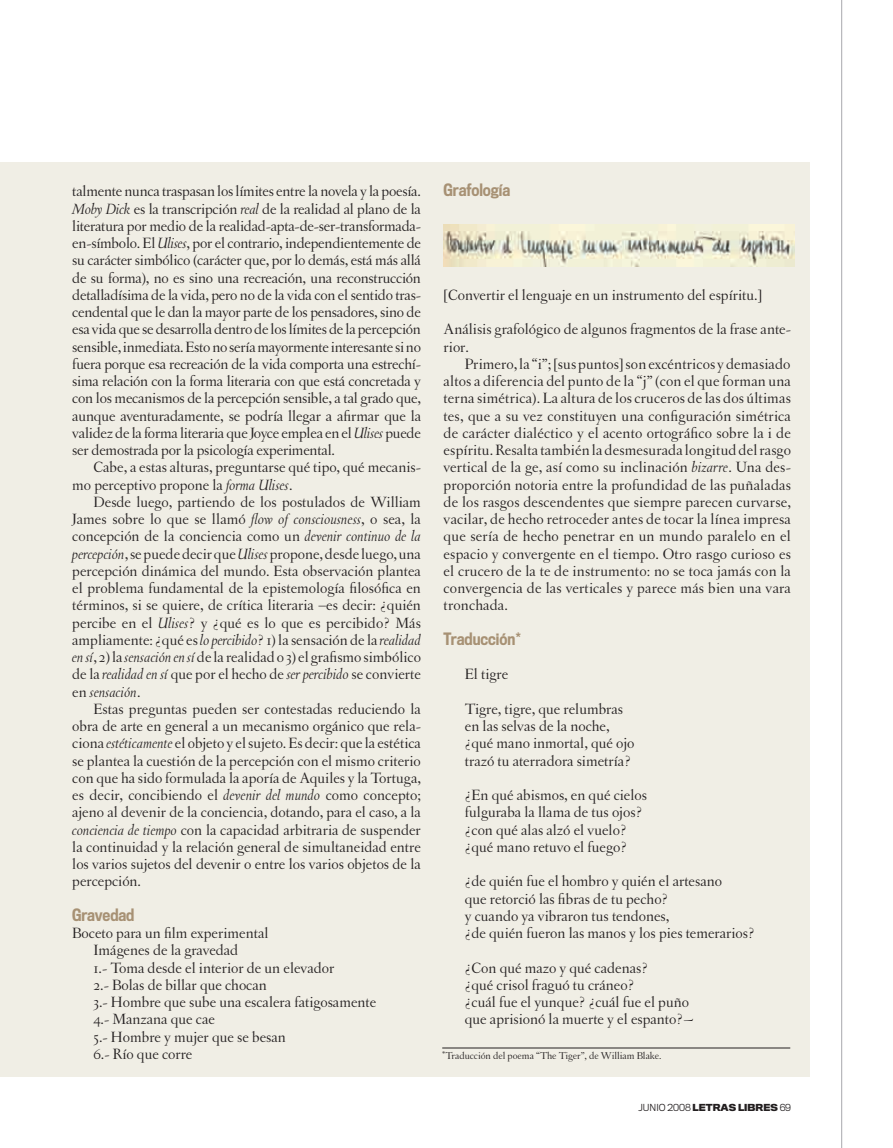
<style>
.page{position:relative;width:893px;height:1148px;background:#fff}
.page>*{position:absolute;margin:0;border:0;box-sizing:border-box;transform-origin:0 0}
.t1{font:15.75px/17.2px "Letras Oldstyle";color:#231f20}
.t2{font:500 15.75px "Titling Gothic FB Cond";color:#a79174}
.t3{font:10.5px "Letras Oldstyle";color:#231f20}
.t4{font:700 9px "Titling Gothic FB Normal";color:#231f20}
.s1{font-style:italic}
.s2{font-weight:300}
</style>
<div class="page">
<hr style="left:841px;top:0;width:1px;height:1148px;background:#a8a9ad">
<div style="left:0;top:162px;width:810px;height:914px;background:#f0eee5"></div>
<hr style="left:442px;top:1048px;width:348px;height:1px;background:#231f20">
<img style="left:444px;top:224px;width:351px;height:43px">
<p class="t1" style="left:72px;top:183px;width:350px;text-align:justify">talmente nunca traspasan los límites entre la novela y la poesía.<br><span class="s1">Moby Dick</span> es la transcripción <span class="s1">real</span> de la realidad al plano de la literatura por medio de la realidad-apta-de-ser-transformada&shy;en-símbolo. El <span class="s1">Ulises</span>, por el contrario, independientemente de su carácter simbólico (carácter que, por lo demás, está más allá de su forma), no es sino una recreación, una reconstrucción detalladísima de la vida, pero no de la vida con el sentido tras&shy;cendental que le dan la mayor parte de los pensadores, sino de esa vida que se desarrolla dentro de los límites de la percepción sensible, inmediata. Esto no sería mayormente interesante si no fuera porque esa recreación de la vida comporta una estrechí&shy;sima relación con la forma literaria con que está concretada y con los mecanismos de la percepción sensible, a tal grado que, aunque aventuradamente, se podría llegar a afirmar que la validez de la forma literaria que Joyce emplea en el <span class="s1">Ulises</span> puede ser demostrada por la psicología experimental.</p>
<p class="t1" style="left:72px;top:459px;width:350px;text-indent:21px">Cabe, a estas alturas, preguntarse qué tipo, qué mecanis&shy;mo perceptivo propone la <span class="s1">forma Ulises</span>.</p>
<p class="t1" style="left:72px;top:493px;width:350px;text-align:justify;text-indent:21px">Desde luego, partiendo de los postulados de William James sobre lo que se llamó <span class="s1">flow of consciousness</span>, o sea, la concepción de la conciencia como un <span class="s1">devenir continuo de la percepción</span>, se puede decir que <span class="s1">Ulises</span> propone, desde luego, una percepción dinámica del mundo. Esta observación plantea el problema fundamental de la epistemología filosófica en términos, si se quiere, de crítica literaria –es decir: ¿quién percibe en el <span class="s1">Ulises</span>? y ¿qué es lo que es percibido? Más ampliamente: ¿qué es <span class="s1">lo percibido</span>? 1) la sensación de la <span class="s1">realidad en sí</span>, 2) la <span class="s1">sensación en sí</span> de la realidad o 3) el grafismo simbólico de la <span class="s1">realidad en sí</span> que por el hecho de <span class="s1">ser percibido</span> se convierte en <span class="s1">sensación</span>.</p>
<p class="t1" style="left:72px;top:700px;width:350px;text-align:justify;text-indent:21px">Estas preguntas pueden ser contestadas reduciendo la obra de arte en general a un mecanismo orgánico que rela&shy;ciona <span class="s1">estéticamente</span> el objeto y el sujeto. Es decir: que la estética se plantea la cuestión de la percepción con el mismo criterio con que ha sido formulada la aporía de Aquiles y la Tortuga, es decir, concibiendo el <span class="s1">devenir del mundo</span> como concepto; ajeno al devenir de la conciencia, dotando, para el caso, a la <span class="s1">conciencia de tiempo</span> con la capacidad arbitraria de suspender la continuidad y la relación general de simultaneidad entre los varios sujetos del devenir o entre los varios objetos de la percepción.</p>
<p class="t2" style="left:72px;top:905px;width:64px">Gravedad</p>
<p class="t1" style="left:94px;top:924px;width:284px;text-indent:-21px">Boceto para un film experimental<br>Imágenes de la gravedad<br>1.- Toma desde el interior de un elevador<br>2.- Bolas de billar que chocan<br>3.- Hombre que sube una escalera fatigosamente<br>4.- Manzana que cae<br>5.- Hombre y mujer que se besan<br>6.- Río que corre</p>
<p class="t2" style="left:444px;top:181px;width:68px">Grafología</p>
<p class="t1" style="left:444px;top:277px;width:349px;line-height:34.5px">[Convertir el lenguaje en un instrumento del espíritu.]<br>Análisis grafológico de algunos fragmentos de la frase ante-</p>
<p class="t1" style="left:444px;top:338px;width:27px">rior.</p>
<p class="t1" style="left:465px;top:355px;width:327px">Primero, la “i”; [sus puntos] son excéntricos y demasiado</p>
<p class="t1" style="left:444px;top:372px;width:349px">altos a diferencia del punto de la “j” (con el que forman una</p>
<p class="t1" style="left:444px;top:390px;width:349px">terna simétrica). La altura de los cruceros de las dos últimas</p>
<p class="t1" style="left:444px;top:407px;width:349px">tes, que a su vez constituyen una configuración simétrica</p>
<p class="t1" style="left:444px;top:424px;width:349px">de carácter dialéctico y el acento ortográfico sobre la i de</p>
<p class="t1" style="left:444px;top:441px;width:349px">espíritu. Resalta también la desmesurada longitud del rasgo</p>
<p class="t1" style="left:444px;top:459px;width:349px">vertical de la ge, así como su inclinación <span class="s1">bizarre</span>. Una des-</p>
<p class="t1" style="left:444px;top:476px;width:349px">proporción notoria entre la profundidad de las puñaladas</p>
<p class="t1" style="left:444px;top:493px;width:349px">de los rasgos descendentes que siempre parecen curvarse,</p>
<p class="t1" style="left:444px;top:510px;width:349px">vacilar, de hecho retroceder antes de tocar la línea impresa</p>
<p class="t1" style="left:444px;top:528px;width:349px">que sería de hecho penetrar en un mundo paralelo en el</p>
<p class="t1" style="left:444px;top:545px;width:349px">espacio y convergente en el tiempo. Otro rasgo curioso es</p>
<p class="t1" style="left:444px;top:562px;width:349px">el crucero de la te de instrumento: no se toca jamás con la</p>
<p class="t1" style="left:444px;top:579px;width:349px">convergencia de las verticales y parece más bien una vara</p>
<p class="t1" style="left:444px;top:597px;width:66px">tronchada.</p>
<p class="t2" style="left:444px;top:629px;width:79px">Traducción<sup>*</sup></p>
<p class="t1" style="left:465px;top:657px;width:160px;line-height:34.5px">El tigre<br>Tigre, tigre, que relumbras</p>
<p class="t1" style="left:465px;top:717px;width:171px">en las selvas de la noche, ¿qué mano inmortal, qué ojo trazó tu aterradora simetría?</p>
<p class="t1" style="left:465px;top:786px;width:184px">¿En qué abismos, en qué cielos fulguraba la llama de tus ojos? ¿con qué alas alzó el vuelo? ¿qué mano retuvo el fuego?</p>
<p class="t1" style="left:465px;top:873px;width:291px">¿de quién fue el hombro y quién el artesano<br>que retorció las fibras de tu pecho?<br>y cuando ya vibraron tus tendones,<br>¿de quién fueron las manos y los pies temerarios?</p>
<p class="t1" style="left:465px;top:959px;width:230px">¿Con qué mazo y qué cadenas?<br>¿qué crisol fraguó tu cráneo?<br>¿cuál fue el yunque? ¿cuál fue el puño que aprisionó la muerte y el espanto?~</p>
<p class="t3" style="left:442px;top:1049px;width:221px"><sup>*</sup>Traducción del poema “The Tiger”, de William Blake.</p>
<p class="t4" style="left:638px;top:1101px;width:154px"><span class="s2">JUNIO 2008</span> LETRAS LIBRES <span class="s2">69</span></p>
</div>
